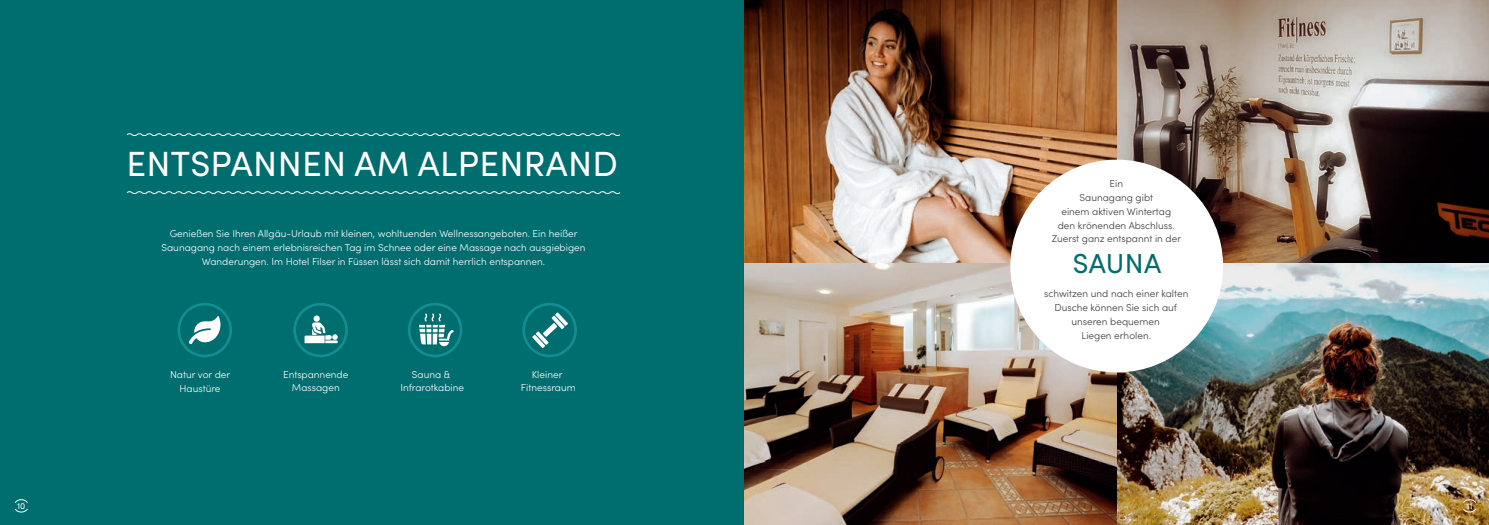
<style>
.page{position:relative;width:1489px;height:525px;background:#fff}
.page>*{position:absolute;margin:0;border:0;box-sizing:border-box;transform-origin:0 0}
.t1{font:35px "Sofia Pro";letter-spacing:.01em;color:#fff}
.t2{font:27.5px "Sofia Pro";letter-spacing:.005em;color:#006d6f}
.t3{font:300 10px/13.8px "Sofia Pro";color:#fff;text-align:center}
.t4{font:300 10px/13.8px "Sofia Pro";color:#3e3e3f;text-align:center}
.t5{font:8.75px "Sofia Pro";color:#fff}
</style>
<div class="page">
<div style="left:0;top:0;width:744px;height:524px;background:#006d6f"></div>
<svg style="left:127px;top:133px;width:493px;height:3px"></svg>
<svg style="left:127px;top:191px;width:493px;height:3px"></svg>
<div style="left:293px;top:302px;width:55px;height:55px;border:3px solid #148d91;border-radius:50%"></div>
<div style="left:408px;top:302px;width:54px;height:55px;border:3px solid #148d91;border-radius:50%"></div>
<div style="left:177px;top:302px;width:55px;height:55px;border:3px solid #148d91;border-radius:50%"></div>
<div style="left:522px;top:302px;width:55px;height:55px;border:3px solid #148d91;border-radius:50%"></div>
<svg style="left:419px;top:313px;width:34px;height:33px"></svg>
<svg style="left:532px;top:312px;width:36px;height:36px"></svg>
<svg style="left:304px;top:315px;width:34px;height:28px"></svg>
<svg style="left:189px;top:316px;width:31px;height:28px"></svg>
<img style="left:1116px;top:262px;width:372px;height:262px">
<img style="left:744px;top:262px;width:372px;height:262px">
<svg style="left:1116px;top:0;width:372px;height:262px;background:#817369"></svg>
<img style="left:744px;top:0;width:372px;height:262px">
<div style="left:1010px;top:159px;width:212px;height:213px;background:#fff;border-radius:50%"></div>
<svg style="left:15px;top:499px;width:13px;height:13px"></svg>
<svg style="left:1462px;top:499px;width:14px;height:13px"></svg>
<h1 class="t1" style="left:126px;top:138px;width:493px">ENTSPANNEN AM ALPENRAND</h1>
<p class="t3" style="left:161px;top:226px;width:425px">Genießen Sie Ihren Allgäu-Urlaub mit kleinen, wohltuenden Wellnessangeboten. Ein heißer<br>Saunagang nach einem erlebnisreichen Tag im Schnee oder eine Massage nach ausgiebigen<br>Wanderungen. Im Hotel Filser in Füssen lässt sich damit herrlich entspannen.</p>
<p class="t3" style="left:170px;top:366px;width:62px">Natur vor der<br>Haustüre</p>
<p class="t3" style="left:521px;top:366px;width:56px">Kleiner<br>Fitnessraum</p>
<p class="t3" style="left:283px;top:366px;width:67px">Entspannende<br>Massagen</p>
<p class="t3" style="left:400px;top:366px;width:65px">Sauna &amp;<br>Infrarotkabine</p>
<p class="t4" style="left:1051px;top:176px;width:131px">Ein<br>Saunagang gibt<br>einem aktiven Wintertag den krönenden Abschluss.<br>Zuerst ganz entspannt in der</p>
<h2 class="t2" style="left:1072px;top:243px;width:90px">SAUNA</h2>
<p class="t4" style="left:1044px;top:286px;width:146px">schwitzen und nach einer kalten<br>Dusche können Sie sich auf unseren bequemen<br>Liegen erholen.</p>
<p class="t5" style="left:17px;top:499px;width:10px">10</p>
<p class="t5" style="left:1466px;top:499px;width:8px">11</p>
</div>
